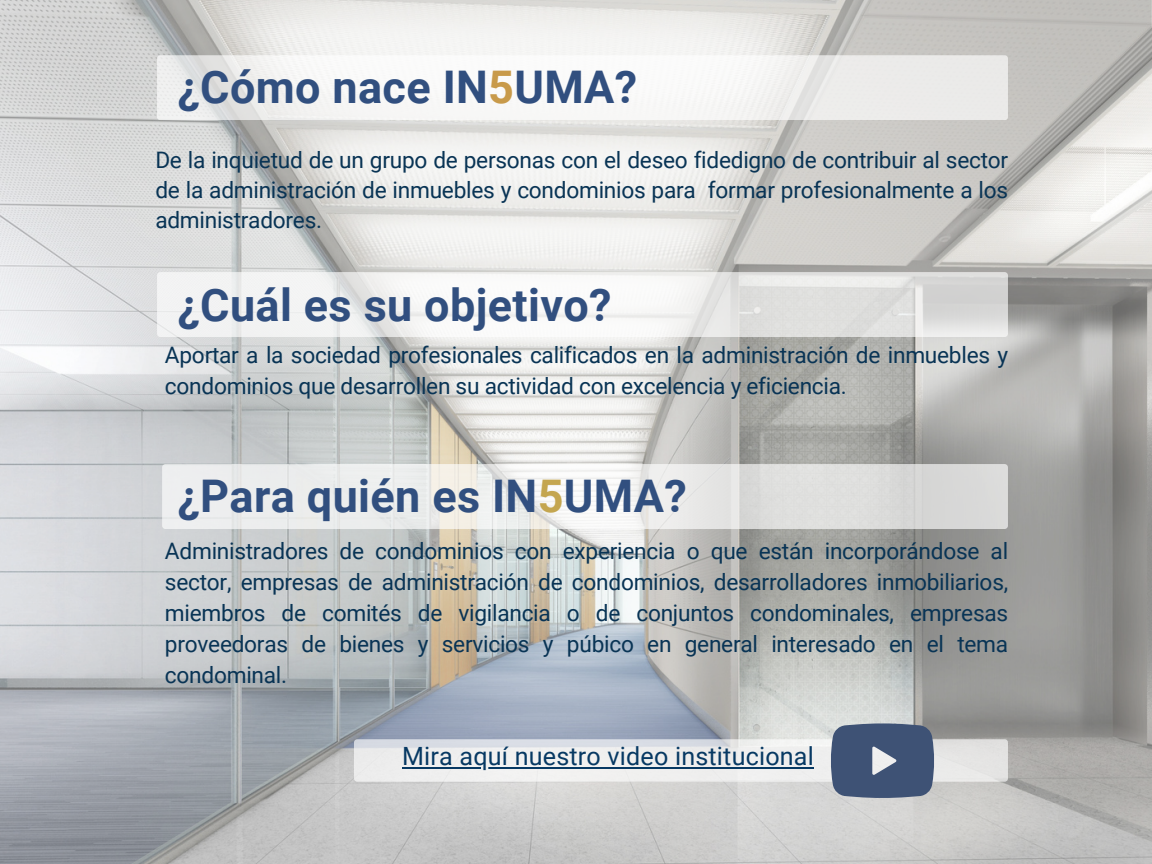
<style>
.page{position:relative;width:1152px;height:864px;background:#fff}
.page>*{position:absolute;margin:0;border:0;box-sizing:border-box;transform-origin:0 0}
.t1{font:700 45px "Roboto";letter-spacing:.01em;color:#314f7f}
.t2{font:25.2px "Roboto";letter-spacing:.01em;color:#073963}
.t3{font:22.65px/31px "Roboto";letter-spacing:-.01em;color:#093455;text-align:justify}
.s1{color:#c89a4a}
.s2{color:#c4a650}
</style>
<div class="page">
<img style="left:0;top:0;width:1152px;height:864px">
<svg style="left:157px;top:55px;width:851px;height:65px;fill:#f6f6f5"></svg>
<svg style="left:354px;top:739px;width:654px;height:43px;fill:#eee"></svg>
<svg style="left:830px;top:723px;width:105px;height:75px;background:#536482"></svg>
<svg style="left:157px;top:272px;width:851px;height:65px;fill:#f1f1f1"></svg>
<svg style="left:162px;top:464px;width:846px;height:65px;fill:#ebece9"></svg>
<hr style="left:402px;top:767px;width:412px;height:2px;background:#073963">
<h1 class="t1" style="left:178px;top:61px;width:461px">¿Cómo nace IN<span class="s1">5</span>UMA?</h1>
<p class="t3" style="left:155px;top:145px;width:854px;line-height:30.3px">De la inquietud de un grupo de personas con el deseo fidedigno de contribuir al sector de la administración de inmuebles y condominios para formar profesionalmente a los administradores.</p>
<h1 class="t1" style="left:178px;top:280px;width:436px">¿Cuál es su objetivo?</h1>
<p class="t3" style="left:165px;top:340px;width:845px">Aportar a la sociedad profesionales calificados en la administración de inmuebles y condominios que desarrollen su actividad con excelencia y eficiencia.</p>
<h1 class="t1" style="left:178px;top:470px;width:511px">¿Para quién es IN<span class="s2">5</span>UMA?</h1>
<p class="t3" style="left:165px;top:536px;width:845px">Administradores de condominios con experiencia o que están incorporándose al sector, empresas de administración de condominios, desarrolladores inmobiliarios, miembros de comités de vigilancia o de conjuntos condominales, empresas proveedoras de bienes y servicios y púbico en general interesado en el tema condominal.</p>
<p class="t2" style="left:402px;top:742px;width:413px">Mira aquí nuestro video institucional</p>
</div>
